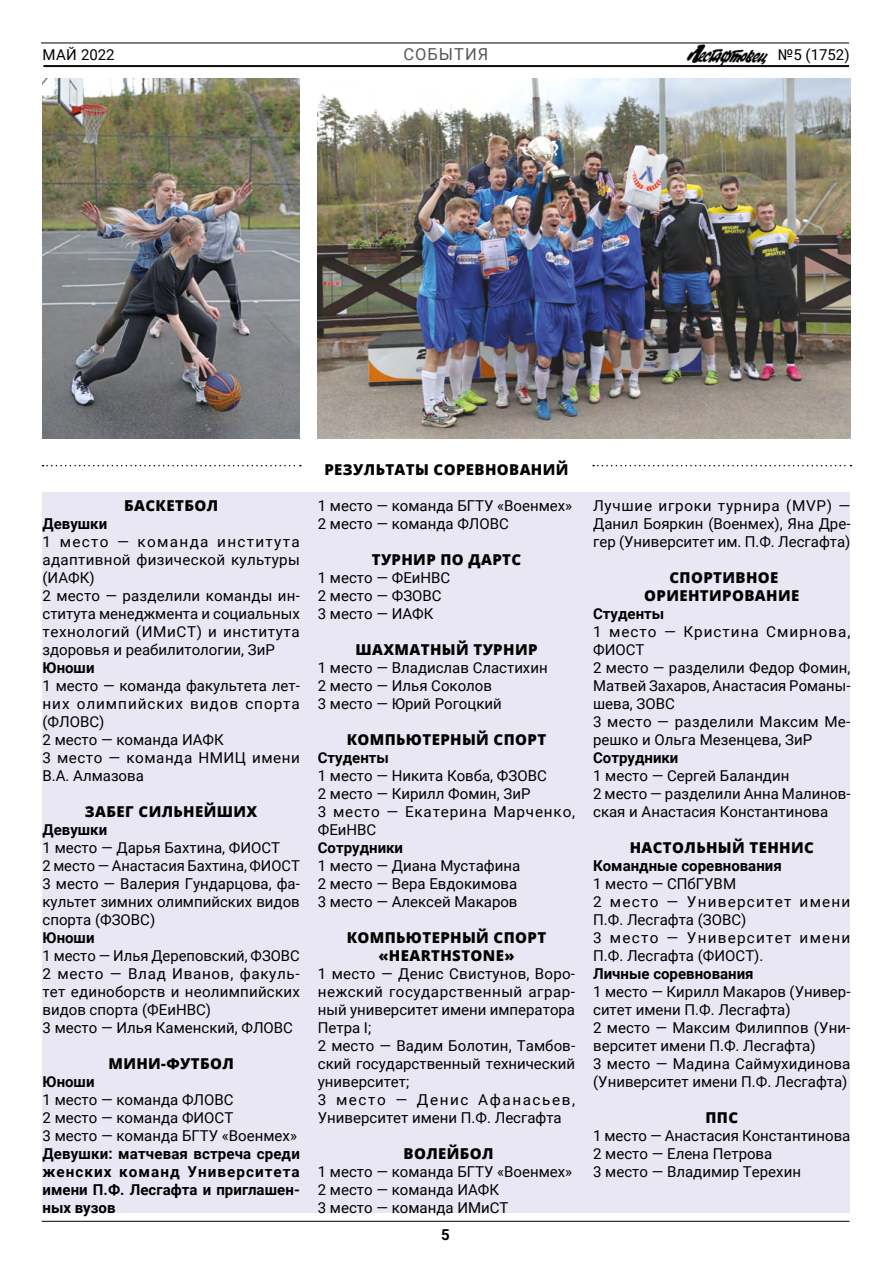
<style>
.page{position:relative;width:893px;height:1263px;background:#fff}
.page>*{position:absolute;margin:0;border:0;box-sizing:border-box;transform-origin:0 0}
.t1{font:16.5px "Roboto";letter-spacing:.06em;color:#575756}
.t2{font:15px/18px "Roboto";color:#000}
.t3{font:700 15px/18px "Roboto";color:#000;text-align:justify}
.t4{font:800 15px/18px "Open Sans";letter-spacing:.025em;color:#000;text-align:center}
.t5{font:15px/18px "Roboto";letter-spacing:.08em;color:#000}
</style>
<div class="page">
<svg style="left:43px;top:465px;width:258px;height:1px"></svg>
<svg style="left:593px;top:465px;width:258px;height:1px"></svg>
<div style="left:43px;top:493px;width:807px;height:720px;background:#e8e7f3"></div>
<hr style="left:43px;top:65px;width:806px;height:1px;background:#000">
<hr style="left:43px;top:66px;width:806px;height:1px;background:#000">
<hr style="left:41px;top:43px;width:808px;height:1px;background:#000">
<img style="left:687px;top:44px;width:81px;height:21px">
<hr style="left:42px;top:1221px;width:807px;height:1px;background:#000">
<img style="left:318px;top:79px;width:532px;height:360px">
<img style="left:43px;top:79px;width:257px;height:360px">
<p class="t2" style="left:42px;top:45px;width:74px">МАЙ 2022</p>
<p class="t2" style="left:778px;top:45px;width:73px">№5 (1752)</p>
<p class="t1" style="left:403px;top:43px;width:86px">СОБЫТИЯ</p>
<p class="t4" style="left:124px;top:495px;width:95px">БАСКЕТБОЛ</p>
<p class="t3" style="left:43px;top:514px;width:66px">Девушки</p>
<p class="t2" style="left:43px;top:532px;width:259px">1 место — команда института адаптивной физической культуры (ИАФК)<br>2 место — разделили команды ин&shy;ститута менеджмента и социальных технологий (ИМиСТ) и института здоровья и реабилитологии, ЗиР</p>
<p class="t3" style="left:43px;top:658px;width:54px">Юноши</p>
<p class="t2" style="left:43px;top:676px;width:259px">1 место — команда факультета лет&shy;них олимпийских видов спорта (ФЛОВС)<br>2 место — команда ИАФК<br>3 место — команда НМИЦ имени<br>В.А. Алмазова</p>
<p class="t4" style="left:85px;top:801px;width:174px">ЗАБЕГ СИЛЬНЕЙШИХ</p>
<p class="t3" style="left:43px;top:820px;width:66px">Девушки</p>
<p class="t2" style="left:43px;top:838px;width:259px">1 место — Дарья Бахтина, ФИОСТ<br>2 место — Анастасия Бахтина, ФИОСТ<br>3 место — Валерия Гундарцова, фа&shy;культет зимних олимпийских видов спорта (ФЗОВС)</p>
<p class="t3" style="left:43px;top:928px;width:54px">Юноши</p>
<p class="t2" style="left:43px;top:946px;width:259px">1 место — Илья Дереповский, ФЗОВС<br>2 место — Влад Иванов, факуль&shy;тет единоборств и неолимпийских видов спорта (ФЕиНВС)<br>3 место — Илья Каменский, ФЛОВС</p>
<p class="t4" style="left:108px;top:1053px;width:127px">МИНИ-ФУТБОЛ</p>
<p class="t3" style="left:43px;top:1072px;width:54px">Юноши</p>
<p class="t2" style="left:43px;top:1090px;width:256px">1 место — команда ФЛОВС<br>2 место — команда ФИОСТ<br>3 место — команда БГТУ «Военмех»</p>
<p class="t3" style="left:43px;top:1144px;width:259px">Девушки: матчевая встреча среди женских команд Университета имени П.Ф. Лесгафта и приглашен&shy;ных вузов</p>
<p class="t4" style="left:324px;top:459px;width:246px">РЕЗУЛЬТАТЫ СОРЕВНОВАНИЙ</p>
<p class="t2" style="left:318px;top:496px;width:256px">1 место — команда БГТУ «Военмех»<br>2 место — команда ФЛОВС</p>
<p class="t4" style="left:372px;top:549px;width:151px">ТУРНИР ПО ДАРТС</p>
<p class="t2" style="left:318px;top:568px;width:134px">1 место — ФЕиНВС<br>2 место — ФЗОВС<br>3 место — ИАФК</p>
<p class="t4" style="left:355px;top:639px;width:184px">ШАХМАТНЫЙ ТУРНИР</p>
<p class="t2" style="left:318px;top:658px;width:231px">1 место — Владислав Сластихин<br>2 место — Илья Соколов<br>3 место — Юрий Рогоцкий</p>
<p class="t4" style="left:347px;top:729px;width:201px">КОМПЬЮТЕРНЫЙ СПОРТ</p>
<p class="t3" style="left:318px;top:748px;width:73px">Студенты</p>
<p class="t2" style="left:318px;top:766px;width:259px">1 место — Никита Ковба, ФЗОВС<br>2 место — Кирилл Фомин, ЗиР<br>3 место — Екатерина Марченко,<br>ФЕиНВС</p>
<p class="t3" style="left:318px;top:838px;width:87px">Сотрудники</p>
<p class="t2" style="left:318px;top:856px;width:204px">1 место — Диана Мустафина<br>2 место — Вера Евдокимова<br>3 место — Алексей Макаров</p>
<p class="t4" style="left:347px;top:927px;width:201px">КОМПЬЮТЕРНЫЙ СПОРТ «HEARTHSTONE»</p>
<p class="t2" style="left:318px;top:964px;width:259px">1 место — Денис Свистунов, Воро&shy;нежский государственный аграр&shy;ный университет имени императора<br>Петра I;<br>2 место — Вадим Болотин, Тамбов&shy;ский государственный технический университет;<br>3 место — Денис Афанасьев,<br>Университет имени П.Ф. Лесгафта</p>
<p class="t4" style="left:404px;top:1143px;width:92px">ВОЛЕЙБОЛ</p>
<p class="t2" style="left:318px;top:1162px;width:256px">1 место — команда БГТУ «Военмех»<br>2 место — команда ИАФК<br>3 место — команда ИМиСТ</p>
<p class="t3" style="left:441px;top:1225px;width:10px">5</p>
<p class="t2" style="left:593px;top:496px;width:259px;text-align:justify">Лучшие игроки турнира (MVP) — Данил Бояркин (Военмех), Яна Дре&shy;гер (Университет им. П.Ф. Лесгафта)</p>
<p class="t4" style="left:644px;top:567px;width:157px">СПОРТИВНОЕ<br>ОРИЕНТИРОВАНИЕ</p>
<p class="t3" style="left:593px;top:604px;width:73px">Студенты</p>
<p class="t2" style="left:593px;top:622px;width:259px">1 место — Кристина Смирнова,<br>ФИОСТ<br>2 место — разделили Федор Фомин,<br>Матвей Захаров, Анастасия Романы&shy;шева, ЗОВС<br>3 место — разделили Максим Ме&shy;решко и Ольга Мезенцева, ЗиР</p>
<p class="t3" style="left:593px;top:748px;width:87px">Сотрудники</p>
<p class="t2" style="left:593px;top:766px;width:259px">1 место — Сергей Баландин<br>2 место — разделили Анна Малинов&shy;ская и Анастасия Константинова</p>
<p class="t4" style="left:630px;top:837px;width:186px">НАСТОЛЬНЫЙ ТЕННИС</p>
<p class="t3" style="left:593px;top:856px;width:190px">Командные соревнования</p>
<p class="t5" style="left:593px;top:874px;width:259px">1 место — СПбГУВМ<br>2 место — Университет имени<br>П.Ф. Лесгафта (ЗОВС)<br>3 место — Университет имени<br>П.Ф. Лесгафта (ФИОСТ).</p>
<p class="t3" style="left:593px;top:964px;width:162px">Личные соревнования</p>
<p class="t2" style="left:593px;top:982px;width:259px">1 место — Кирилл Макаров (Универ&shy;ситет имени П.Ф. Лесгафта)<br>2 место — Максим Филиппов (Уни&shy;верситет имени П.Ф. Лесгафта)<br>3 место — Мадина Саймухидинова (Университет имени П.Ф. Лесгафта)</p>
<p class="t4" style="left:705px;top:1107px;width:34px">ППС</p>
<p class="t2" style="left:593px;top:1126px;width:259px">1 место — Анастасия Константинова<br>2 место — Елена Петрова<br>3 место — Владимир Терехин</p>
</div>
